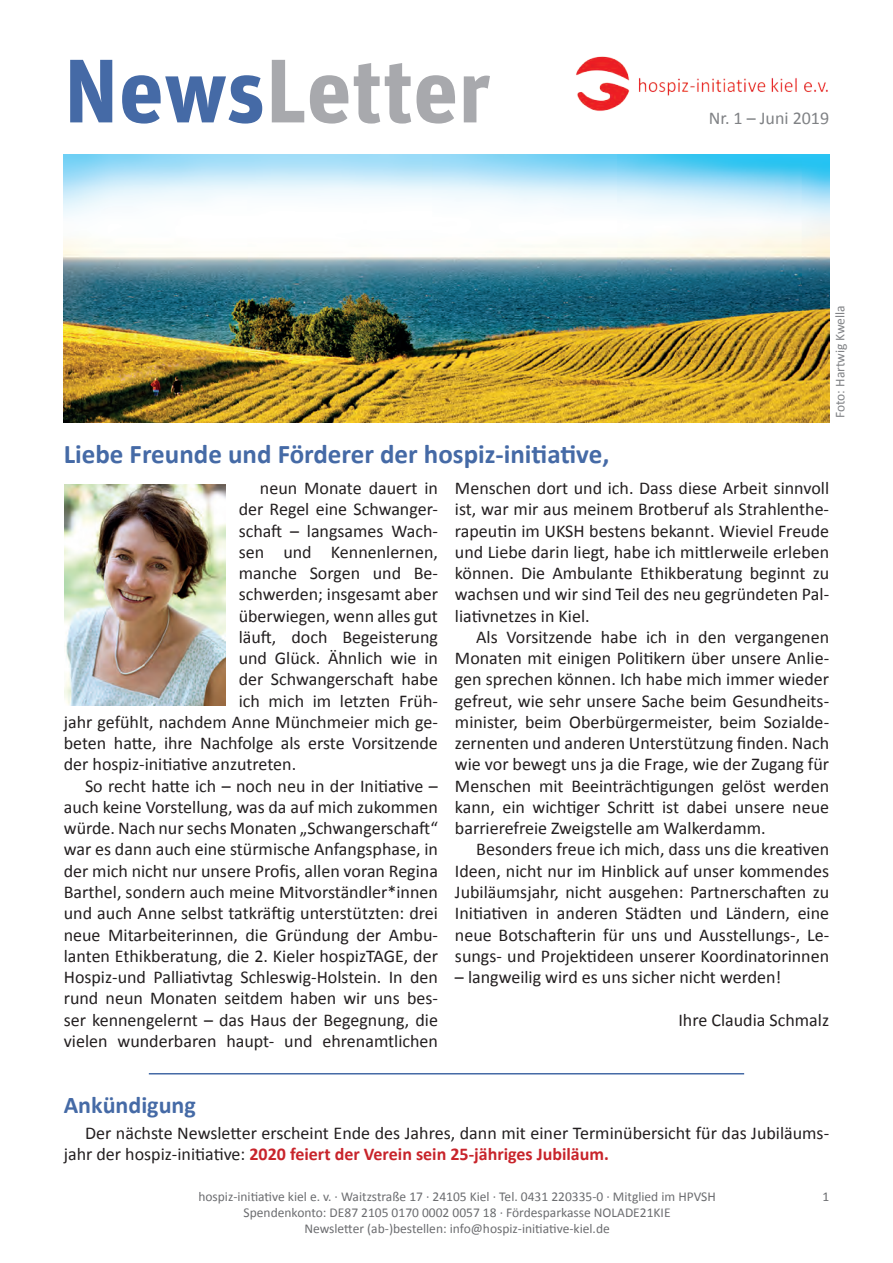
<style>
.page{position:relative;width:893px;height:1263px;background:#fff}
.page>*{position:absolute;margin:0;border:0;box-sizing:border-box;transform-origin:0 0}
.t1{font:700 90px "Unit OT";color:#a8a9ad}
.Überschrift_1{font:700 27px "Calibri";color:#456aa6}
.Überschrift_2{font:700 24px "Calibri";color:#456aa6}
.Fließtext{font:18px/21.3px "Calibri";color:#231f20;text-align:justify}
.Fließtext-2{font:18px "Calibri";color:#808285}
.Fließtext-3{font:13.5px/16.2px "Calibri";color:#6c6d70;text-align:center}
.Fließtext-4{font:13.5px "Calibri";color:#808285}
.s1{color:#456aa6}
.s2{font-weight:700;color:#c8242b}
</style>
<div class="page">
<img style="left:576px;top:56px;width:252px;height:55px">
<img style="left:64px;top:154px;width:765px;height:268px">
<img style="left:64px;top:485px;width:162px;height:221px">
<hr style="left:149px;top:1073px;width:595px;height:1px;background:#456aa6">
<p class="t1" style="left:64px;top:36px;width:429px"><span class="s1">News</span>Letter</p>
<p class="Fließtext-2" style="left:709px;top:106px;width:122px">Nr. 1 – Juni 2019</p>
<p class="Fließtext-4" style="left:832px;top:418px;width:114px;rotate:-90deg">Foto: Hartwig Kwella</p>
<p class="Überschrift_1" style="left:64px;top:436px;width:547px">Liebe Freunde und Förderer der hospiz-initiative,</p>
<p class="Fließtext" style="left:260px;top:477px;width:180px">neun Monate dauert in</p>
<p class="Fließtext" style="left:239px;top:499px;width:201px">der Regel eine Schwanger-</p>
<p class="Fließtext" style="left:239px;top:520px;width:201px">schaft – langsames Wach-</p>
<p class="Fließtext" style="left:239px;top:541px;width:201px">sen und Kennenlernen,</p>
<p class="Fließtext" style="left:239px;top:562px;width:201px">manche Sorgen und Be-</p>
<p class="Fließtext" style="left:239px;top:584px;width:201px">schwerden; insgesamt aber</p>
<p class="Fließtext" style="left:239px;top:605px;width:201px">überwiegen, wenn alles gut</p>
<p class="Fließtext" style="left:239px;top:626px;width:201px">läuft, doch Begeisterung</p>
<p class="Fließtext" style="left:239px;top:647px;width:201px">und Glück. Ähnlich wie in</p>
<p class="Fließtext" style="left:239px;top:669px;width:201px">der Schwangerschaft habe</p>
<p class="Fließtext" style="left:239px;top:690px;width:201px">ich mich im letzten Früh-</p>
<p class="Fließtext" style="left:64px;top:711px;width:376px">jahr gefühlt, nachdem Anne Münchmeier mich ge-</p>
<p class="Fließtext" style="left:64px;top:733px;width:376px">beten hatte, ihre Nachfolge als erste Vorsitzende</p>
<p class="Fließtext" style="left:64px;top:754px;width:234px">der hospiz-initiative anzutreten.</p>
<p class="Fließtext" style="left:64px;top:775px;width:376px;text-indent:21px">So recht hatte ich – noch neu in der Initiative – auch keine Vorstellung, was da auf mich zukommen würde. Nach nur sechs Monaten „Schwangerschaft“ war es dann auch eine stürmische Anfangsphase, in der mich nicht nur unsere Profis, allen voran Regina Barthel, sondern auch meine Mitvorständler*innen und auch Anne selbst tatkräftig unterstützten: drei neue Mitarbeiterinnen, die Gründung der Ambu&shy;lanten Ethikberatung, die 2. Kieler hospizTAGE, der Hospiz-und Palliativtag Schleswig-Holstein. In den rund neun Monaten seitdem haben wir uns bes&shy;ser kennengelernt – das Haus der Begegnung, die vielen wunderbaren haupt- und ehrenamtlichen</p>
<p class="Fließtext" style="left:455px;top:477px;width:376px">Menschen dort und ich. Dass diese Arbeit sinnvoll ist, war mir aus meinem Brotberuf als Strahlenthe&shy;rapeutin im UKSH bestens bekannt. Wieviel Freude und Liebe darin liegt, habe ich mittlerweile erleben können. Die Ambulante Ethikberatung beginnt zu wachsen und wir sind Teil des neu gegründeten Pal&shy;liativnetzes in Kiel.</p>
<p class="Fließtext" style="left:455px;top:626px;width:376px;text-indent:21px">Als Vorsitzende habe ich in den vergangenen Monaten mit einigen Politikern über unsere Anlie&shy;gen sprechen können. Ich habe mich immer wieder gefreut, wie sehr unsere Sache beim Gesundheits&shy;minister, beim Oberbürgermeister, beim Sozialde&shy;zernenten und anderen Unterstützung finden. Nach wie vor bewegt uns ja die Frage, wie der Zugang für Menschen mit Beeinträchtigungen gelöst werden kann, ein wichtiger Schritt ist dabei unsere neue barrierefreie Zweigstelle am Walkerdamm.</p>
<p class="Fließtext" style="left:455px;top:839px;width:376px;text-indent:21px">Besonders freue ich mich, dass uns die kreativen Ideen, nicht nur im Hinblick auf unser kommendes Jubiläumsjahr, nicht ausgehen: Partnerschaften zu Initiativen in anderen Städten und Ländern, eine neue Botschafterin für uns und Ausstellungs-, Le&shy;sungs- und Projektideen unserer Koordinatorinnen</p>
<p class="Fließtext" style="left:455px;top:966px;width:328px">– langweilig wird es uns sicher nicht werden!</p>
<p class="Fließtext" style="left:678px;top:1009px;width:152px">Ihre Claudia Schmalz</p>
<p class="Überschrift_2" style="left:64px;top:1090px;width:134px">Ankündigung</p>
<p class="Fließtext" style="left:64px;top:1122px;width:767px;text-indent:21px">Der nächste Newsletter erscheint Ende des Jahres, dann mit einer Terminübersicht für das Jubiläums&shy;jahr der hospiz-initiative: <span class="s2">2020 feiert der Verein sein 25-jähriges Jubiläum.</span></p>
<p class="Fließtext-3" style="left:198px;top:1188px;width:519px">hospiz-initiative kiel e. v. · Waitzstraße 17 · 24105 Kiel · Tel. 0431 220335-0 · Mitglied im HPVSH<br>Spendenkonto: DE87 2105 0170 0002 0057 18 · Fördesparkasse NOLADE21KIE<br>Newsletter (ab-)bestellen: info@hospiz-initiative-kiel.de</p>
<p class="Fließtext-3" style="left:822px;top:1188px;width:8px">1</p>
</div>
